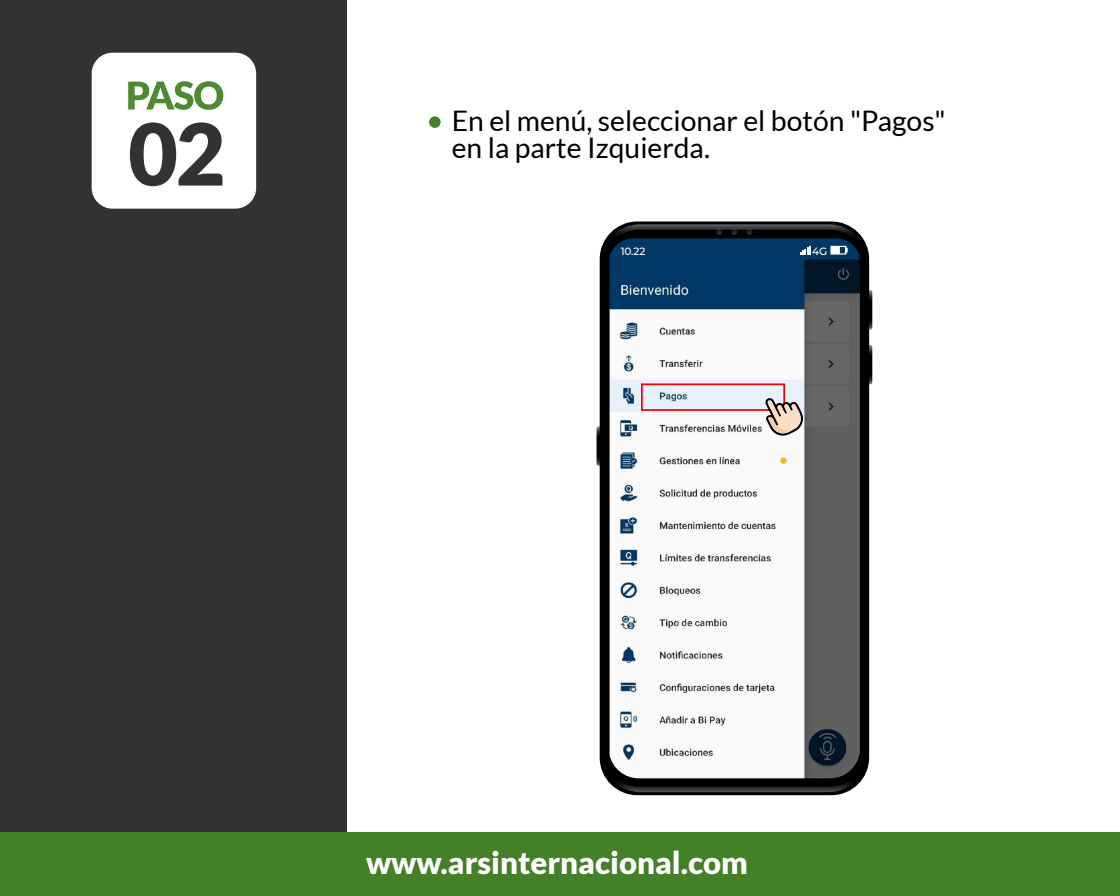
<style>
.page{position:relative;width:1120px;height:896px;background:#fff}
.page>*{position:absolute;margin:0;border:0;box-sizing:border-box;transform-origin:0 0}
.t1{font:900 85.66px "Lato";color:#323232}
.t2{font:900 31.06px "Lato";color:#fff}
.t3{font:28.26px/27.7px "Lato";color:#000}
.t4{font:500 10.59px "Montserrat";color:#fff}
</style>
<div class="page">
<div style="left:0;top:0;width:348px;height:896px;background:#323232"></div>
<div style="left:0;top:832px;width:1120px;height:64px;background:#438028"></div>
<div style="left:429px;top:116px;width:12px;height:12px;background:#438028;border-radius:50%"></div>
<div style="left:92px;top:53px;width:164px;height:156px;background:#fff;border-radius:21px"></div>
<svg style="left:128px;top:81px;width:95px;height:29px"></svg>
<svg style="left:869px;top:290px;width:3px;height:40px"></svg>
<svg style="left:597px;top:426px;width:3px;height:40px"></svg>
<svg style="left:869px;top:345px;width:3px;height:39px"></svg>
<div style="left:600px;top:221px;width:269px;height:574px;background:#000;border-radius:38px"></div>
<svg style="left:603px;top:749px;width:263px;height:43px"></svg>
<img style="left:610px;top:267px;width:250px;height:511px">
<svg style="left:602px;top:224px;width:265px;height:43px"></svg>
<div style="left:641px;top:383px;width:144px;height:28px;border:2px solid #f00"></div>
<svg style="left:765px;top:398px;width:39px;height:39px;background:#c2b2a9"></svg>
<h1 class="t1" style="left:128px;top:104px;width:99px">02</h1>
<p class="t3" style="left:452px;top:106px;width:496px">En el menú, seleccionar el botón "Pagos" en la parte Izquierda.</p>
<p class="t4" style="left:621px;top:244px;width:26px">10.22</p>
<p class="t4" style="left:812px;top:244px;width:17px">4G</p>
<p class="t2" style="left:366px;top:844px;width:383px">www.arsinternacional.com</p>
</div>
